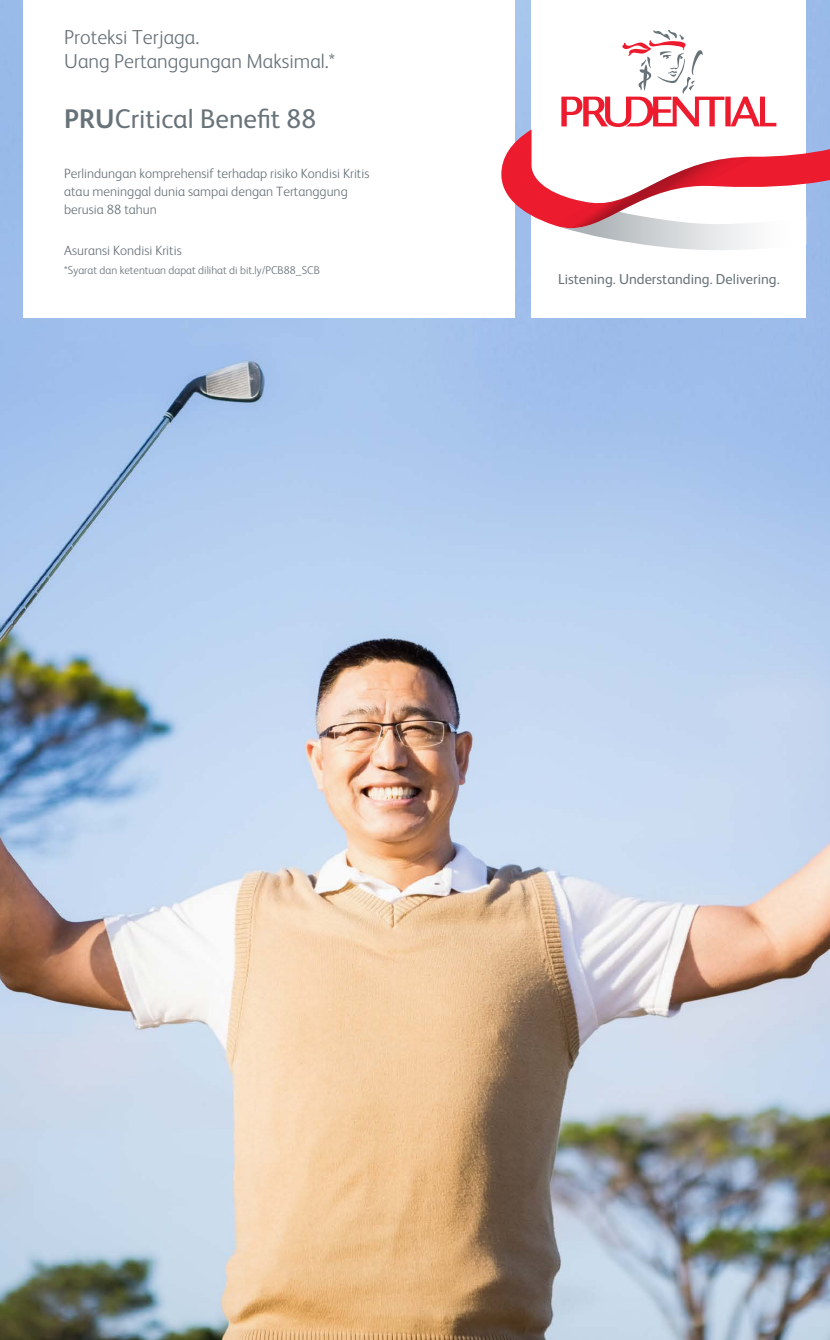
<style>
.page{position:relative;width:830px;height:1340px;background:#fff}
.page>*{position:absolute;margin:0;border:0;box-sizing:border-box;transform-origin:0 0}
.t1{font:27px "FS Albert Pro";color:#687379}
.t2{font:300 20.25px/24.3px "FS Albert Pro";color:#687379}
.t3{font:14.4px "FS Albert Pro";color:#687379}
.t4{font:300 13.5px/18px "FS Albert Pro";color:#687379}
.t5{font:300 11.25px "FS Albert Pro";color:#687379}
.s1{font-weight:700}
</style>
<div class="page">
<img style="left:0;top:0;width:829px;height:1339px">
<div style="left:24px;top:0;width:490px;height:317px;background:#fff"></div>
<div style="left:531px;top:0;width:274px;height:317px;background:#fff"></div>
<svg style="left:501px;top:30px;width:328px;height:220px"></svg>
<h2 class="t2" style="left:64px;top:24px;width:272px">Proteksi Terjaga.<br>Uang Pertanggungan Maksimal.*</h2>
<h1 class="t1" style="left:64px;top:100px;width:253px"><span class="s1">PRU</span>Critical Benefit 88</h1>
<p class="t4" style="left:64px;top:163px;width:306px">Perlindungan komprehensif terhadap risiko Kondisi Kritis atau meninggal dunia sampai dengan Tertanggung berusia 88 tahun</p>
<p class="t4" style="left:64px;top:241px;width:119px">Asuransi Kondisi Kritis</p>
<p class="t5" style="left:64px;top:262px;width:257px">*Syarat dan ketentuan dapat dilihat di bit.ly/PCB88_SCB</p>
<p class="t3" style="left:558px;top:269px;width:223px">Listening. Understanding. Delivering.</p>
</div>
